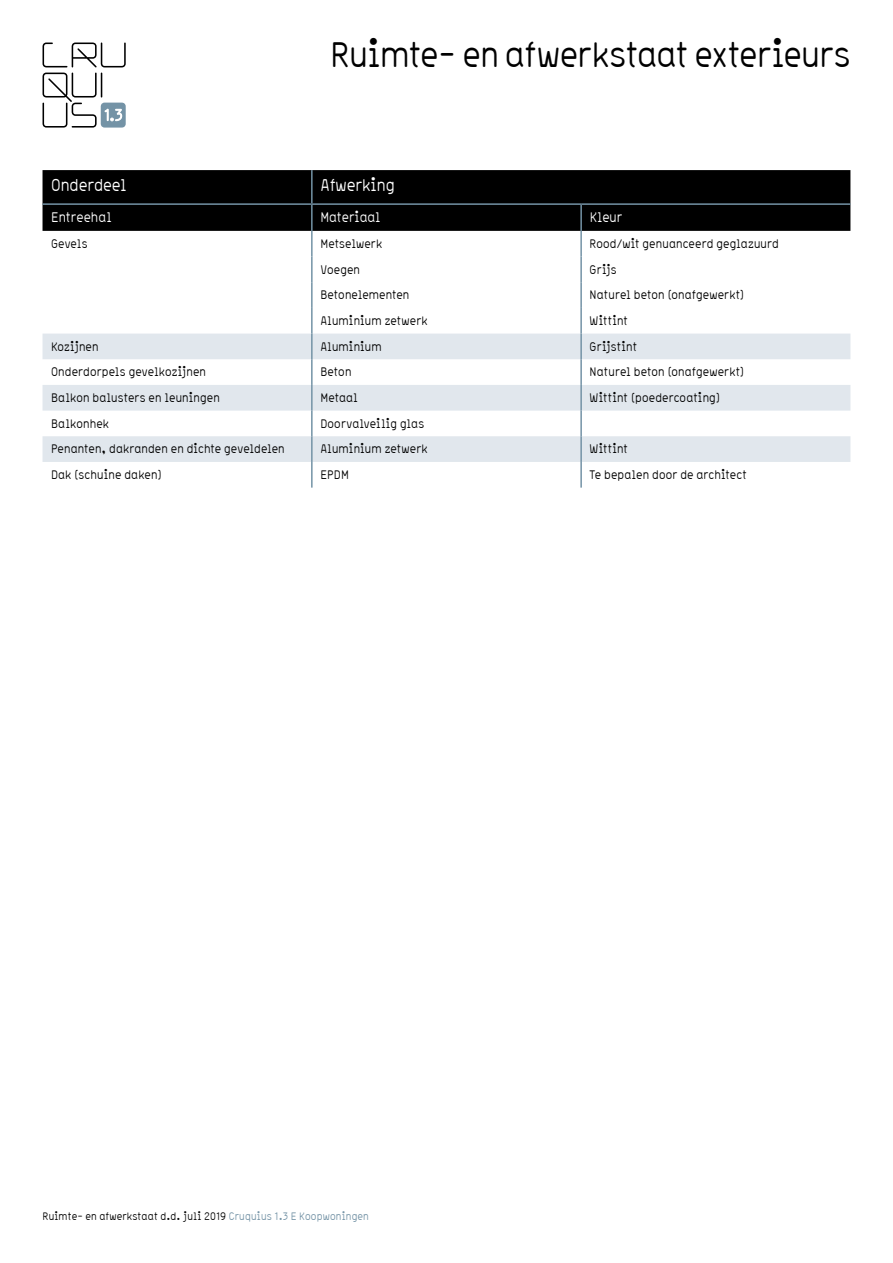
<style>
.page{position:relative;width:893px;height:1263px;background:#fff}
.page>*{position:absolute;margin:0;border:0;box-sizing:border-box;transform-origin:0 0}
.t1{font:34.5px "Storno";letter-spacing:-.015em;color:#000}
.t2{font:16.5px "Storno";color:#fff}
.t3{font:13.5px "Storno";color:#fff}
.t4{font:12px "Storno";letter-spacing:.01em;color:#000}
.t5{font:10.5px "Storno";letter-spacing:.015em;color:#000}
.s1{color:#7493a6}
</style>
<div class="page">
<svg style="left:43px;top:43px;width:83px;height:85px"></svg>
<div style="left:43px;top:170px;width:807px;height:61px;background:#000"></div>
<svg style="left:43px;top:334px;width:807px;height:128px;fill:#e1e7ed"></svg>
<hr style="left:580px;top:231px;width:2px;height:26px;background:#7493a6">
<hr style="left:580px;top:282px;width:2px;height:26px;background:#7493a6">
<hr style="left:580px;top:334px;width:2px;height:25px;background:#7493a6">
<hr style="left:580px;top:385px;width:2px;height:26px;background:#7493a6">
<hr style="left:43px;top:203px;width:269px;height:2px;background:#7493a6">
<hr style="left:312px;top:203px;width:269px;height:2px;background:#7493a6">
<hr style="left:581px;top:203px;width:269px;height:2px;background:#7493a6">
<hr style="left:311px;top:170px;width:2px;height:33px;background:#7493a6">
<hr style="left:311px;top:205px;width:2px;height:26px;background:#7493a6">
<hr style="left:580px;top:205px;width:2px;height:26px;background:#7493a6">
<hr style="left:580px;top:257px;width:2px;height:25px;background:#7493a6">
<hr style="left:580px;top:308px;width:2px;height:26px;background:#7493a6">
<hr style="left:580px;top:359px;width:2px;height:26px;background:#7493a6">
<hr style="left:580px;top:411px;width:2px;height:25px;background:#7493a6">
<hr style="left:580px;top:436px;width:2px;height:26px;background:#7493a6">
<hr style="left:580px;top:462px;width:2px;height:26px;background:#7493a6">
<hr style="left:311px;top:231px;width:2px;height:26px;background:#7493a6">
<hr style="left:311px;top:257px;width:2px;height:25px;background:#7493a6">
<hr style="left:311px;top:282px;width:2px;height:26px;background:#7493a6">
<hr style="left:311px;top:308px;width:2px;height:26px;background:#7493a6">
<hr style="left:311px;top:334px;width:2px;height:25px;background:#7493a6">
<hr style="left:311px;top:359px;width:2px;height:26px;background:#7493a6">
<hr style="left:311px;top:385px;width:2px;height:26px;background:#7493a6">
<hr style="left:311px;top:411px;width:2px;height:25px;background:#7493a6">
<hr style="left:311px;top:436px;width:2px;height:26px;background:#7493a6">
<hr style="left:311px;top:462px;width:2px;height:26px;background:#7493a6">
<h1 class="t1" style="left:330px;top:43px;width:522px">Ruimte- en afwerkstaat exterieurs</h1>
<h2 class="t2" style="left:51px;top:179px;width:77px">Onderdeel</h2>
<h2 class="t2" style="left:320px;top:179px;width:76px">Afwerking</h2>
<p class="t3" style="left:51px;top:213px;width:62px">Entreehal</p>
<p class="t3" style="left:320px;top:213px;width:62px">Materiaal</p>
<p class="t3" style="left:590px;top:213px;width:34px">Kleur</p>
<p class="t4" style="left:51px;top:239px;width:38px">Gevels</p>
<p class="t4" style="left:320px;top:239px;width:63px">Metselwerk</p>
<p class="t4" style="left:590px;top:239px;width:191px">Rood/wit genuanceerd geglazuurd</p>
<p class="t4" style="left:320px;top:265px;width:41px">Voegen</p>
<p class="t4" style="left:590px;top:265px;width:29px">Grijs</p>
<p class="t4" style="left:320px;top:291px;width:91px">Betonelementen</p>
<p class="t4" style="left:590px;top:291px;width:156px">Naturel beton (onafgewerkt)</p>
<p class="t4" style="left:320px;top:316px;width:109px">Aluminium zetwerk</p>
<p class="t4" style="left:590px;top:316px;width:40px">Wittint</p>
<p class="t4" style="left:51px;top:342px;width:49px">Kozijnen</p>
<p class="t4" style="left:320px;top:342px;width:63px">Aluminium</p>
<p class="t4" style="left:590px;top:342px;width:49px">Grijstint</p>
<p class="t4" style="left:51px;top:368px;width:156px">Onderdorpels gevelkozijnen</p>
<p class="t4" style="left:320px;top:368px;width:33px">Beton</p>
<p class="t4" style="left:590px;top:368px;width:156px">Naturel beton (onafgewerkt)</p>
<p class="t4" style="left:51px;top:393px;width:170px">Balkon balusters en leuningen</p>
<p class="t4" style="left:320px;top:393px;width:39px">Metaal</p>
<p class="t4" style="left:590px;top:393px;width:132px">Wittint (poedercoating)</p>
<p class="t4" style="left:51px;top:419px;width:59px">Balkonhek</p>
<p class="t4" style="left:320px;top:419px;width:105px">Doorvalveilig glas</p>
<p class="t4" style="left:51px;top:445px;width:235px">Penanten, dakranden en dichte geveldelen</p>
<p class="t4" style="left:320px;top:445px;width:109px">Aluminium zetwerk</p>
<p class="t4" style="left:590px;top:445px;width:40px">Wittint</p>
<p class="t4" style="left:51px;top:470px;width:112px">Dak (schuine daken)</p>
<p class="t4" style="left:320px;top:470px;width:30px">EPDM</p>
<p class="t4" style="left:590px;top:470px;width:159px">Te bepalen door de architect</p>
<p class="t5" style="left:43px;top:1213px;width:328px">Ruimte- en afwerkstaat d.d. juli 2019 <span class="s1">Cruquius 1.3 E Koopwoningen</span></p>
</div>
